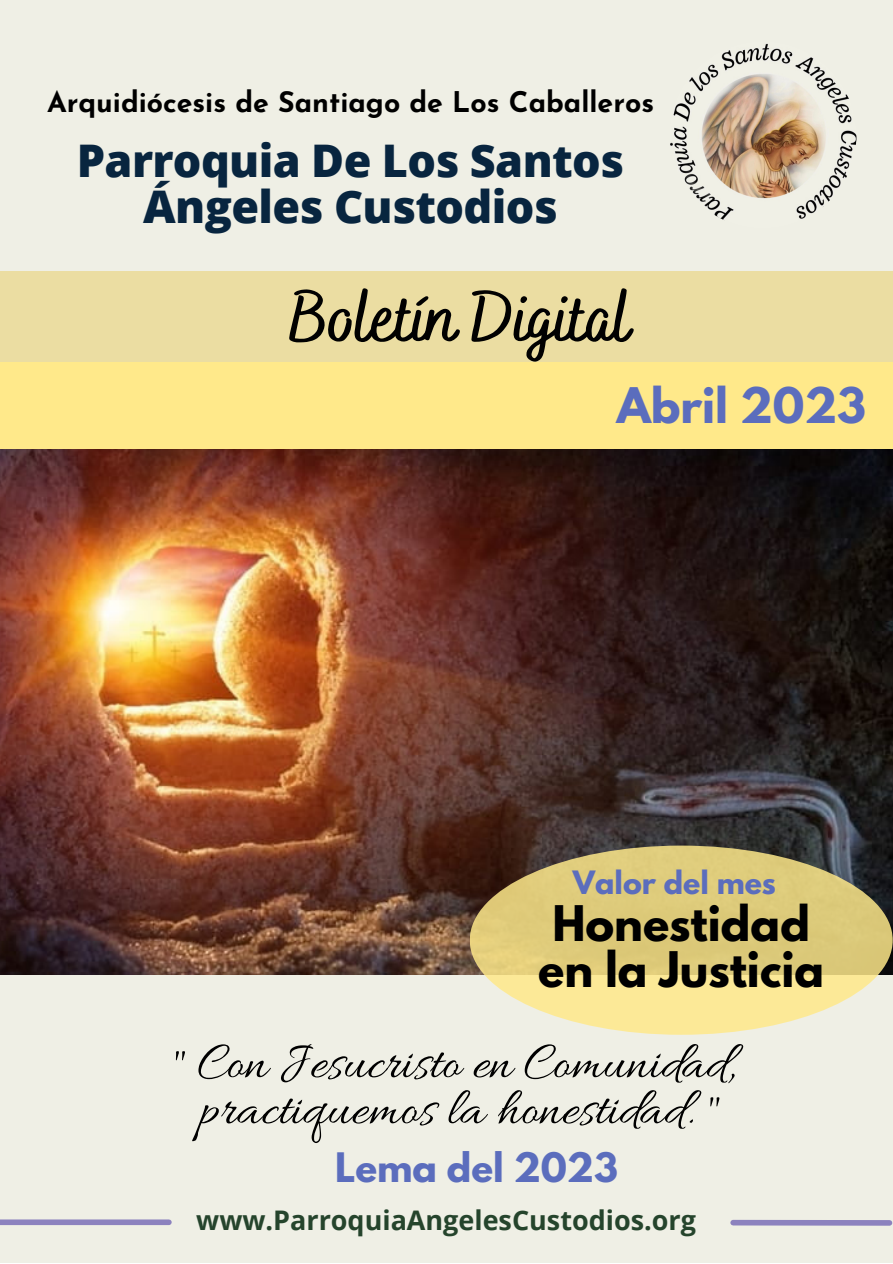
<style>
.page{position:relative;width:893px;height:1264px;background:#fff}
.page>*{position:absolute;margin:0;border:0;box-sizing:border-box;transform-origin:0 0}
.t1{font:700 70.35px "Bakerie Smooth";color:#010101}
.t2{font:54px/46px "Allura";color:#000;text-align:center}
.t3{font:800 45px/46px "Open Sans";letter-spacing:-.015em;color:#08253f;text-align:center}
.t4{font:700 43.5px/46px "League Spartan";color:#000;text-align:center}
.t5{font:700 43.5px "League Spartan";color:#5b6dbd}
.t6{font:700 36px "League Spartan";color:#5b6dbd}
.t7{font:700 28.5px "Josefin Sans";color:#000}
.t8{font:700 28.5px "League Spartan";color:#5b6dbd}
.t9{font:700 27px "Open Sans";color:#25442c}
</style>
<div class="page">
<div style="left:0;top:0;width:892px;height:1262px;background:#efefe5"></div>
<img style="left:0;top:449px;width:892px;height:526px">
<div style="left:0;top:271px;width:892px;height:104px;background:#ebdda2"></div>
<div style="left:0;top:1219px;width:169px;height:5px;background:#8c82be"></div>
<div style="left:733px;top:1219px;width:156px;height:6px;background:#8c82be"></div>
<div style="left:0;top:362px;width:892px;height:87px;background:#ffe98a"></div>
<svg style="left:469px;top:845px;width:423px;height:189px;fill:#dfcc7c"></svg>
<img style="left:669px;top:41px;width:187px;height:187px;border-radius:50%">
<p class="t7" style="left:47px;top:91px;width:608px">Arquidiócesis de Santiago de Los Caballeros</p>
<p class="t3" style="left:77px;top:136px;width:549px">Parroquia De Los Santos<br>Ángeles Custodios</p>
<h1 class="t1" style="left:289px;top:277px;width:343px">Boletín Digital</h1>
<p class="t5" style="left:616px;top:383px;width:251px">Abril 2023</p>
<p class="t8" style="left:572px;top:868px;width:205px">Valor del mes</p>
<p class="t4" style="left:538px;top:906px;width:287px">Honestidad en la Justicia</p>
<p class="t2" style="left:172px;top:1043px;width:566px">" Con Jesucristo en Comunidad, practiquemos la honestidad. "</p>
<p class="t6" style="left:335px;top:1149px;width:284px">Lema del 2023</p>
<p class="t9" style="left:196px;top:1201px;width:501px">www.ParroquiaAngelesCustodios.org</p>
</div>
